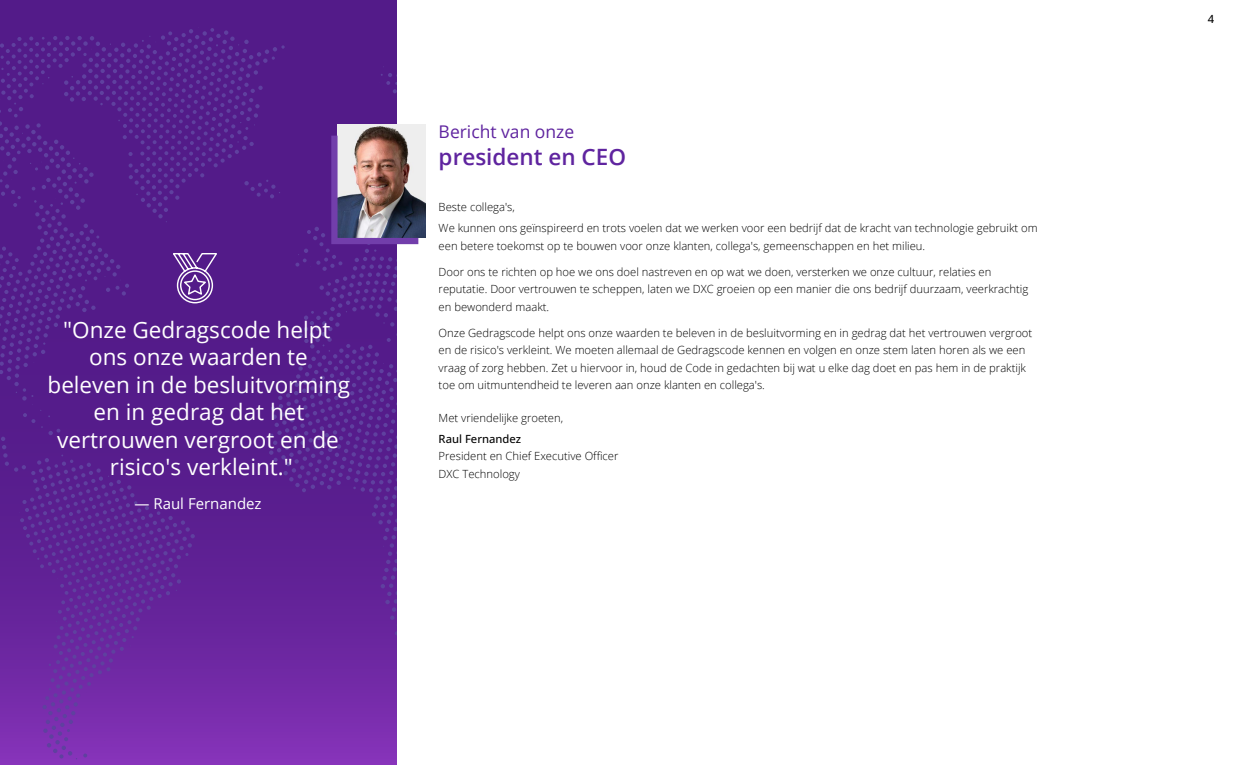
<style>
.page{position:relative;width:1260px;height:765px;background:#fff}
.page>*{position:absolute;margin:0;border:0;box-sizing:border-box;transform-origin:0 0}
.t1{font:22.5px/27.5px "Open Sans";color:#fff;text-align:center}
.t2{font:600 22.5px "Open Sans";color:#5f249f}
.t3{font:17.5px "Open Sans";color:#5f249f}
.t4{font:15px "Open Sans";color:#fff}
.t5{font:300 11.25px/17.5px "Open Sans";color:#000}
.t6{font:500 11.25px "Open Sans";color:#000}
</style>
<div class="page">
<svg style="left:0;top:0;width:397px;height:764px;background:#5b1e90"></svg>
<svg style="left:0;top:27px;width:425px;height:732px;background:#673198"></svg>
<h1 class="t1" style="left:48px;top:315px;width:304px">"Onze Gedragscode helpt ons onze waarden te beleven in de besluitvorming en in gedrag dat het vertrouwen vergroot en de risico's verkleint."</h1>
<h3 class="t4" style="left:135px;top:493px;width:129px">— Raul Fernandez</h3>
<h2 class="t3" style="left:439px;top:119px;width:137px">Bericht van onze</h2>
<h1 class="t2" style="left:439px;top:141px;width:189px">president en CEO</h1>
<p class="t5" style="left:439px;top:196px;width:601px;line-height:21px">Beste collega's,<br>We kunnen ons geïnspireerd en trots voelen dat we werken voor een bedrijf dat de kracht van technologie gebruikt om</p>
<p class="t5" style="left:439px;top:237px;width:488px">een betere toekomst op te bouwen voor onze klanten, collega's, gemeenschappen en het milieu.</p>
<p class="t5" style="left:439px;top:263px;width:591px">Door ons te richten op hoe we ons doel nastreven en op wat we doen, versterken we onze cultuur, relaties en reputatie. Door vertrouwen te scheppen, laten we DXC groeien op een manier die ons bedrijf duurzaam, veerkrachtig en bewonderd maakt.</p>
<p class="t5" style="left:439px;top:324px;width:595px">Onze Gedragscode helpt ons onze waarden te beleven in de besluitvorming en in gedrag dat het vertrouwen vergroot en de risico's verkleint. We moeten allemaal de Gedragscode kennen en volgen en onze stem laten horen als we een vraag of zorg hebben. Zet u hiervoor in, houd de Code in gedachten bij wat u elke dag doet en pas hem in de praktijk toe om uitmuntendheid te leveren aan onze klanten en collega's.</p>
<p class="t5" style="left:439px;top:408px;width:126px">Met vriendelijke groeten,</p>
<p class="t6" style="left:439px;top:431px;width:84px">Raul Fernandez</p>
<p class="t5" style="left:439px;top:447px;width:181px">President en Chief Executive Officer<br>DXC Technology</p>
<p class="t6" style="left:1208px;top:11px;width:8px">4</p>
</div>
